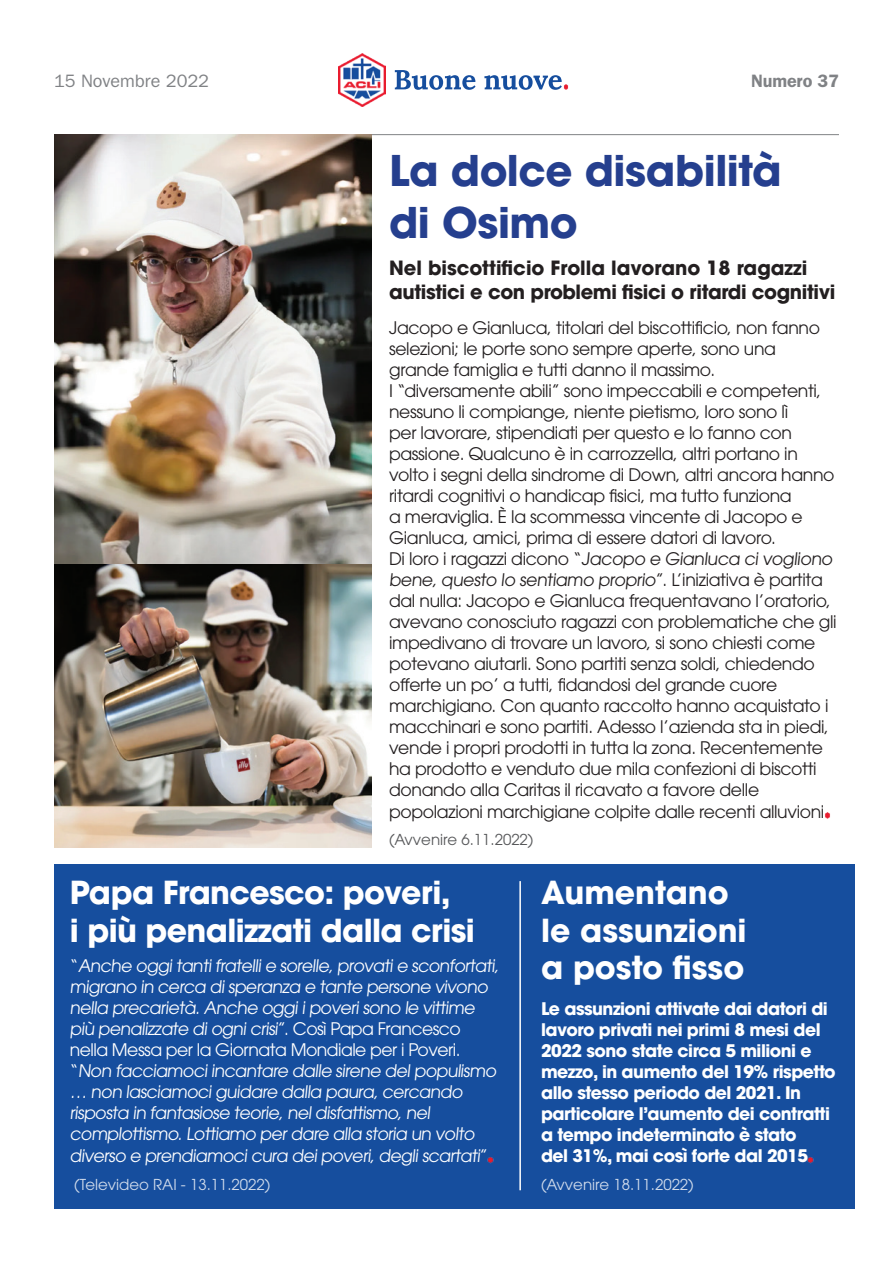
<style>
.page{position:relative;width:893px;height:1263px;background:#fff}
.page>*{position:absolute;margin:0;border:0;box-sizing:border-box;transform-origin:0 0}
.t1{font:700 42px/51.8px "ITC Avant Garde W1 G";letter-spacing:-.01em;color:#253f8e}
.t2{font:700 31.5px/37.5px "ITC Avant Garde W1 G";letter-spacing:-.02em;color:#fff}
.t3{font:700 31.5px/37.5px "ITC Avant Garde W1 G";color:#fff}
.t4{font:700 19.5px/23.4px "ITC Avant Garde W1 G";letter-spacing:-.02em;color:#231f20}
.t5{font:18px "Franklin Gothic";color:#808285}
.t6{font:600 18px "Franklin Gothic";letter-spacing:-.01em;color:#808285}
.t7{font:17.25px/21px "ITC Avant Garde W1 G";letter-spacing:-.02em;color:#231f20}
.t8{font:17.25px/21px "ITC Avant Garde W1 G";letter-spacing:-.03em;color:#fff}
.t9{font:700 17.25px/21.1px "ITC Avant Garde W1 G";letter-spacing:-.03em;color:#fff}
.t10{font:15px "ITC Avant Garde W1 G";color:#fff}
.t11{font:15px "ITC Avant Garde W1 G";color:#57585a}
</style>
<div class="page">
<div style="left:54px;top:864px;width:801px;height:345px;background:#164e9e"></div>
<hr style="left:54px;top:134px;width:785px;height:1px;background:#808285">
<img style="left:338px;top:53px;width:47px;height:54px">
<svg style="left:395px;top:70px;width:173px;height:20px"></svg>
<img style="left:54px;top:134px;width:318px;height:430px">
<svg style="left:487px;top:1157px;width:7px;height:6px"></svg>
<svg style="left:808px;top:1158px;width:6px;height:6px"></svg>
<svg style="left:825px;top:813px;width:5px;height:6px"></svg>
<img style="left:54px;top:564px;width:318px;height:283px">
<hr style="left:519px;top:881px;width:2px;height:309px;background:#fff">
<p class="t5" style="left:54px;top:71px;width:157px">15 Novembre 2022</p>
<p class="t6" style="left:751px;top:71px;width:89px">Numero 37</p>
<h1 class="t1" style="left:389px;top:145px;width:394px">La dolce disabilità di Osimo</h1>
<p class="t4" style="left:389px;top:256px;width:448px">Nel biscottificio Frolla lavorano 18 ragazzi autistici e con problemi fisici o ritardi cognitivi</p>
<p class="t7" style="left:389px;top:317px;width:449px">Jacopo e Gianluca, titolari del biscottificio, non fanno selezioni; le porte sono sempre aperte, sono una grande famiglia e tutti danno il massimo.<br>I “diversamente abili” sono impeccabili e competenti, nessuno li compiange, niente pietismo, loro sono lì<br>per lavorare, stipendiati per questo e lo fanno con passione. Qualcuno è in carrozzella, altri portano in volto i segni della sindrome di Down, altri ancora hanno ritardi cognitivi o handicap fisici, ma tutto funziona<br>a meraviglia. È la scommessa vincente di Jacopo e Gianluca, amici, prima di essere datori di lavoro.<br>Di loro i ragazzi dicono “Jacopo e Gianluca ci vogliono bene, questo lo sentiamo proprio”. L’iniziativa è partita dal nulla: Jacopo e Gianluca frequentavano l’oratorio, avevano conosciuto ragazzi con problematiche che gli impedivano di trovare un lavoro, si sono chiesti come potevano aiutarli. Sono partiti senza soldi, chiedendo offerte un po’ a tutti, fidandosi del grande cuore marchigiano. Con quanto raccolto hanno acquistato i macchinari e sono partiti. Adesso l’azienda sta in piedi, vende i propri prodotti in tutta la zona. Recentemente ha prodotto e venduto due mila confezioni di biscotti donando alla Caritas il ricavato a favore delle popolazioni marchigiane colpite dalle recenti alluvioni</p>
<p class="t11" style="left:389px;top:830px;width:146px">(Avvenire 6.11.2022)</p>
<h2 class="t2" style="left:70px;top:874px;width:407px">Papa Francesco: poveri,<br>i più penalizzati dalla crisi</h2>
<h2 class="t3" style="left:541px;top:874px;width:207px">Aumentano le assunzioni a posto fisso</h2>
<p class="t8" style="left:70px;top:955px;width:433px">“Anche oggi tanti fratelli e sorelle, provati e sconfortati, migrano in cerca di speranza e tante persone vivono nella precarietà. Anche oggi i poveri sono le vittime più penalizzate di ogni crisi”. Così Papa Francesco nella Messa per la Giornata Mondiale per i Poveri. “Non facciamoci incantare dalle sirene del populismo … non lasciamoci guidare dalla paura, cercando risposta in fantasiose teorie, nel disfattismo, nel complottismo. Lottiamo per dare alla storia un volto diverso e prendiamoci cura dei poveri, degli scartati”</p>
<p class="t9" style="left:541px;top:998px;width:296px">Le assunzioni attivate dai datori di lavoro privati nei primi 8 mesi del 2022 sono state circa 5 milioni e mezzo, in aumento del 19% rispetto allo stesso periodo del 2021. In particolare l’aumento dei contratti a tempo indeterminato è stato<br>del 31%, mai così forte dal 2015</p>
<p class="t10" style="left:74px;top:1175px;width:198px">(Televideo RAI - 13.11.2022)</p>
<p class="t10" style="left:541px;top:1175px;width:154px">(Avvenire 18.11.2022)</p>
</div>
